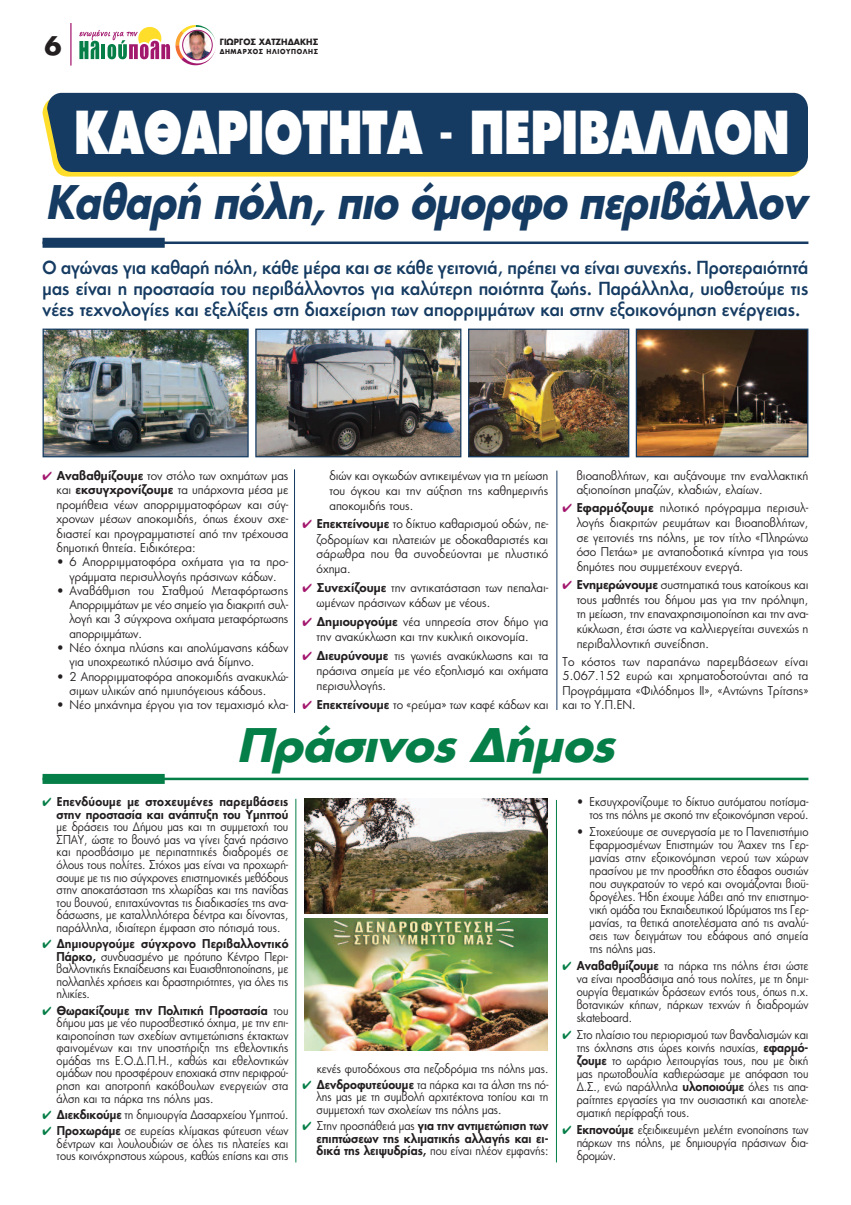
<style>
.page{position:relative;width:851px;height:1205px;background:#fff}
.page>*{position:absolute;margin:0;border:0;box-sizing:border-box;transform-origin:0 0}
.t1{font:57.5px "PF Futura Neu";letter-spacing:-.015em;color:#fff;scale:.75 1}
.t2{font:italic 700 45px "PF Futura Neu";color:#153b62;scale:.85 1}
.t3{font:italic 700 45px "PF Futura Neu";color:#057e47}
.t4{font:700 25px "PF Futura Neu";color:#231f20}
.t5{font:500 17.5px/21px "PF Futura Neu";color:#153b62;text-align:justify;scale:.92 1}
.t6{font:11.88px/13.1px "PF Futura Neu";color:#231f20;text-align:justify;scale:.9 1}
.t7{font:11.88px/14.5px "PF Futura Neu";color:#231f20;text-align:justify;scale:.95 1}
.t8{font:600 11.88px/12.5px "PF Futura Neu";color:#231f20;text-align:justify;scale:.9 1}
.t9{font:600 11.88px/12.6px "PF Futura Neu";letter-spacing:.02em;color:#231f20;text-align:right;scale:.9 1}
.t10{font:700 8.38px "PF Futura Neu";color:#231f20;scale:.95 1}
.t11{font:700 6.62px "PF Futura Neu";letter-spacing:.1em;color:#231f20;scale:.92 1}
.s1{font-weight:500}
.s2{color:#a3186e}
.s3{font-weight:600}
.s4{color:#057e47}
.s5{font-weight:400}
</style>
<div class="page">
<svg style="left:79px;top:25px;width:137px;height:40px"></svg>
<img style="left:183px;top:30px;width:29px;height:30px;border-radius:50%">
<div style="left:182px;top:30px;width:30px;height:30px;border:1px solid #a2186d;border-radius:50%"></div>
<hr style="left:70px;top:23px;width:1px;height:43px;background:#a3186e">
<img style="left:45px;top:331px;width:202px;height:124px">
<div style="left:43px;top:329px;width:206px;height:128px;border:1px solid #153b62"></div>
<img style="left:257px;top:331px;width:202px;height:124px">
<div style="left:255px;top:329px;width:206px;height:128px;border:1px solid #153b62"></div>
<img style="left:470px;top:331px;width:157px;height:124px">
<div style="left:468px;top:329px;width:161px;height:128px;border:1px solid #153b62"></div>
<img style="left:637px;top:331px;width:169px;height:124px">
<div style="left:635px;top:329px;width:173px;height:128px;border:1px solid #153b62"></div>
<img style="left:304px;top:798px;width:243px;height:115px">
<img style="left:304px;top:918px;width:243px;height:133px">
<svg style="left:43px;top:102px;width:756px;height:75px;fill:#ffde2b"></svg>
<div style="left:47px;top:93px;width:760px;height:79px;background:#153b62"></div>
<hr style="left:43px;top:241px;width:765px;height:3px;background:#153b62">
<div style="left:43px;top:238px;width:122px;height:10px;background:#153b62"></div>
<hr style="left:43px;top:778px;width:765px;height:2px;background:#057e47">
<div style="left:43px;top:774px;width:122px;height:10px;background:#057e47"></div>
<hr style="left:294px;top:469px;width:1px;height:244px;background:#153b62">
<hr style="left:556px;top:471px;width:1px;height:239px;background:#153b62">
<hr style="left:295px;top:799px;width:1px;height:363px;background:#057e47">
<hr style="left:556px;top:800px;width:1px;height:362px;background:#057e47">
<h3 class="t4" style="left:45px;top:29px;width:19px">6</h3>
<p class="t10" style="left:220px;top:36px;width:105px">ΓΙΩΡΓΟΣ ΧΑΤΖΗ∆ΑΚΗΣ</p>
<p class="t11" style="left:220px;top:47px;width:108px">∆ΗΜΑΡΧΟΣ ΗΛΙΟΥΠΟΛΗΣ</p>
<h1 class="t1" style="left:74px;top:97px;width:956px">ΚΑΘΑΡΙΟΤΗΤΑ <span class="s1">-</span> ΠΕΡΙΒΑΛΛΟΝ</h1>
<h2 class="t2" style="left:45px;top:171px;width:908px">καθαρή πόλη, πιο όμορφο περιβάλλον</h2>
<p class="t5" style="left:43px;top:257px;width:833px">Ο αγώνας για καθαρή πόλη, κάθε μέρα και σε κάθε γειτονιά, πρέπει να είναι συνεχής. Προτεραιότητά μας είναι η προστασία του περιβάλλοντος για καλύτερη ποιότητα ζωής. Παράλληλα, υιοθετούμε τις νέες τεχνολογίες και εξελίξεις στη διαχείριση των απορριμμάτων και στην εξοικονόμηση ενέργειας.</p>
<p class="t7" style="left:57px;top:468px;width:245px;text-indent:-14px"><span class="s2">✔</span> <span class="s3">Αναβαθμίζουμε</span> τον στόλο των οχημάτων μας και <span class="s3">εκσυγχρονίζουμε</span> τα υπάρχοντα μέσα με προμήθεια νέων απορριμματοφόρων και σύγ&shy;χρονων μέσων αποκομιδής, όπως έχουν σχε&shy;διαστεί και προγραμματιστεί από την τρέχουσα δημοτική θητεία. Ειδικότερα:</p>
<p class="t7" style="left:57px;top:555px;width:245px;text-align:center">• 6 Απορριμματοφόρα οχήματα για τα προ&shy;γράμματα περισυλλογής πράσινων κάδων.</p>
<p class="t7" style="left:69px;top:583px;width:232px;text-indent:-13px">• Αναβάθμιση του Σταθμού Μεταφόρτωσης Απορριμμάτων με νέο σημείο για διακριτή συλ&shy;λογή και 3 σύγχρονα οχήματα μεταφόρτωσης απορριμμάτων.</p>
<p class="t7" style="left:69px;top:640px;width:232px;text-indent:-13px">• Νέο όχημα πλύσης και απολύμανσης κάδων για υποχρεωτικό πλύσιμο ανά δίμηνο.</p>
<p class="t7" style="left:69px;top:669px;width:232px;text-indent:-13px">• 2 Απορριμματοφόρα αποκομιδής ανακυκλώ&shy;σιμων υλικών από ημιυπόγειους κάδους.</p>
<p class="t7" style="left:57px;top:697px;width:245px">• Νέο μηχάνημα έργου για τον τεμαχισμό κλα-</p>
<p class="t7" style="left:576px;top:468px;width:245px">βιοαποβλήτων, και αυξάνουμε την εναλλακτική αξιοποίηση μπαζών, κλαδιών, ελαίων.</p>
<p class="t7" style="left:576px;top:500px;width:245px;text-indent:-14px"><span class="s2">✔</span> <span class="s3">Εφαρμόζουμε</span> πιλοτικό πρόγραμμα περισυλ&shy;λογής διακριτών ρευμάτων και βιοαποβλήτων, σε γειτονιές της πόλης, με τον τίτλο «Πληρώνω όσο Πετάω» με ανταποδοτικά κίνητρα για τους δημότες που συμμετέχουν ενεργά.</p>
<p class="t7" style="left:576px;top:577px;width:245px;text-indent:-14px"><span class="s2">✔</span> <span class="s3">Ενημερώνουμε</span> συστηματικά τους κατοίκους και τους μαθητές του δήμου μας για την πρόληψη, τη μείωση, την επαναχρησιμοποίηση και την ανα&shy;κύκλωση, έτσι ώστε να καλλιεργείται συνεχώς η περιβαλλοντική συνείδηση.</p>
<p class="t7" style="left:562px;top:654px;width:260px">Tο κόστος των παραπάνω παρεμβάσεων είναι 5.067.152 ευρώ και χρηματοδοτούνται από τα Προγράμματα «Φιλόδημος ΙΙ», «Αντώνης Τρίτσης» και το Υ.Π.ΕΝ.</p>
<h2 class="t3" style="left:236px;top:714px;width:392px">πράσινος δήμος</h2>
<p class="t9" style="left:43px;top:795px;width:275px"><span class="s4">✔</span> Επενδύουμε με στοχευμένες παρεμβάσεις στην προστασία και ανάπτυξη του Υμηττού</p>
<p class="t6" style="left:57px;top:820px;width:259px;line-height:12.6px">με δράσεις του Δήμου μας και τη συμμετοχή του ΣΠΑΥ, ώστε το βουνό μας να γίνει ξανά πράσινο και προσβάσιμο με περιπατητικές διαδρομές σε όλους τους πολίτες. Στόχος μας είναι να προχωρή&shy;σουμε με τις πιο σύγχρονες επιστημονικές μεθόδους στην αποκατάσταση της χλωρίδας και της πανίδας του βουνού, επιταχύνοντας τις διαδικασίες της ανα&shy;δάσωσης, με καταλληλότερα δέντρα και δίνοντας, παράλληλα, ιδιαίτερη έμφαση στο πότισμά τους.</p>
<p class="t6" style="left:57px;top:937px;width:259px;line-height:12.6px;text-indent:-14px"><span class="s4">✔</span> <span class="s3">Δημιουργούμε σύγχρονο Περιβαλλοντικό Πάρκο,</span> συνδυασμένο με πρότυπο Κέντρο Περι&shy;βαλλοντικής Εκπαίδευσης και Ευαισθητοποίησης, με πολλαπλές χρήσεις και δραστηριότητες, για όλες τις ηλικίες.</p>
<p class="t6" style="left:57px;top:1004px;width:259px;line-height:12.6px;text-indent:-14px"><span class="s4">✔</span> <span class="s3">Θωρακίζουμε την Πολιτική Προστασία</span> του δήμου μας με νέο πυροσβεστικό όχημα, με την επι&shy;καιροποίηση των σχεδίων αντιμετώπισης έκτακτων φαινομένων και την υποστήριξη της εθελοντικής ομάδας της Ε.Ο.Δ.Π.Η., καθώς και εθελοντικών ομάδων που προσφέρουν εποχιακά στην περιφρού&shy;ρηση και αποτροπή κακόβουλων ενεργειών στα άλση και τα πάρκα της πόλης μας.</p>
<p class="t6" style="left:43px;top:1108px;width:275px"><span class="s4">✔</span> <span class="s3">Διεκδικούμε</span> τη δημιουργία Δασαρχείου Υμηττού.</p>
<p class="t6" style="left:57px;top:1124px;width:259px;line-height:12.6px;text-indent:-14px"><span class="s4">✔</span> <span class="s3">Προχωράμε</span> σε ευρείας κλίμακας φύτευση νέων δέντρων και λουλουδιών σε όλες τις πλατείες και τους κοινόχρηστους χώρους, καθώς επίσης και στις</p>
<p class="t7" style="left:329px;top:468px;width:232px;line-height:15px">διών και ογκωδών αντικειμένων για τη μείωση του όγκου και την αύξηση της καθημερινής αποκομιδής τους.</p>
<p class="t7" style="left:316px;top:516px;width:245px;line-height:15.1px;text-indent:-14px"><span class="s2">✔</span> <span class="s3">Επεκτείνουμε</span> το δίκτυο καθαρισμού οδών, πε&shy;ζοδρομίων και πλατειών με οδοκαθαριστές και σάρωθρα που θα συνοδεύονται με πλυστικό όχημα.</p>
<p class="t7" style="left:316px;top:580px;width:245px;line-height:15.4px;text-indent:-14px"><span class="s2">✔</span> <span class="s3">Συνεχίζουμε</span> την αντικατάσταση των πεπαλαι&shy;ωμένων πράσινων κάδων με νέους.</p>
<p class="t7" style="left:302px;top:614px;width:260px;line-height:15.4px;text-align:center"><span class="s2">✔</span> <span class="s3">Δημιουργούμε</span> νέα υπηρεσία στον δήμο για την ανακύκλωση και την κυκλική οικονομία.</p>
<p class="t7" style="left:316px;top:648px;width:245px;line-height:15.2px;text-indent:-14px"><span class="s2">✔</span> <span class="s3">Διευρύνουμε</span> τις γωνιές ανακύκλωσης και τα πράσινα σημεία με νέο εξοπλισμό και οχήματα περισυλλογής.</p>
<p class="t7" style="left:302px;top:697px;width:260px"><span class="s2">✔</span> <span class="s3">Επεκτείνουμε</span> το «ρεύμα» των καφέ κάδων και</p>
<p class="t6" style="left:576px;top:795px;width:259px;text-align:right">• Εκσυγχρονίζουμε το δίκτυο αυτόματου ποτίσμα&shy;τος της πόλης με σκοπό την εξοικονόμηση νερού.</p>
<p class="t6" style="left:589px;top:824px;width:245px;text-indent:-13px">• Στοχεύουμε σε συνεργασία με το Πανεπιστήμιο Εφαρμοσμένων Επιστημών του Άαχεν της Γερ&shy;μανίας στην εξοικονόμηση νερού των χώρων πρασίνου με την προσθήκη στο έδαφος ουσιών που συγκρατούν το νερό και ονομάζονται βιοϋ&shy;δρογέλες. Ήδη έχουμε λάβει από την επιστημο&shy;νική ομάδα του Εκπαιδευτικού Ιδρύματος της Γερ&shy;μανίας, τα θετικά αποτελέσματα από τις αναλύ&shy;σεις των δειγμάτων του εδάφους από σημεία της πόλης μας.</p>
<p class="t6" style="left:576px;top:959px;width:259px;text-indent:-14px"><span class="s4">✔</span> <span class="s3">Αναβαθμίζουμε</span> τα πάρκα της πόλης έτσι ώστε να είναι προσβάσιμα από τους πολίτες, με τη δημι&shy;ουργία θεματικών δράσεων εντός τους, όπως π.χ. βοτανικών κήπων, πάρκων τεχνών ή διαδρομών skateboard.</p>
<p class="t6" style="left:576px;top:1028px;width:259px;text-indent:-14px"><span class="s4">✔</span> Στο πλαίσιο του περιορισμού των βανδαλισμών και της όχλησης στις ώρες κοινής ησυχίας, <span class="s3">εφαρμό&shy;ζουμε</span> το ωράριο λειτουργίας τους, που με δική μας πρωτοβουλία καθιερώσαμε με απόφαση του Δ.Σ., ενώ παράλληλα <span class="s3">υλοποιούμε</span> όλες τις απα&shy;ραίτητες εργασίες για την ουσιαστική και αποτελε&shy;σματική περίφραξή τους.</p>
<p class="t6" style="left:576px;top:1123px;width:259px;text-indent:-14px"><span class="s4">✔</span> <span class="s3">Εκπονούμε</span> εξειδικευμένη μελέτη ενοποίησης των πάρκων της πόλης, με δημιουργία πράσινων δια&shy;δρομών.</p>
<p class="t6" style="left:316px;top:1062px;width:259px">κενές φυτοδόχους στα πεζοδρόμια της πόλης μας.</p>
<p class="t6" style="left:316px;top:1078px;width:259px;line-height:12.5px;text-indent:-14px"><span class="s4">✔</span> <span class="s3">Δενδροφυτεύουμε</span> τα πάρκα και τα άλση της πό&shy;λης μας με τη συμβολή αρχιτέκτονα τοπίου και τη συμμετοχή των σχολείων της πόλης μας.</p>
<p class="t8" style="left:316px;top:1119px;width:259px;text-indent:-14px"><span class="s4">✔</span> <span class="s5">Στην προσπάθειά μας</span> για την αντιμετώπιση των επιπτώσεων της κλιματικής αλλαγής και ει&shy;δικά της λειψυδρίας, <span class="s5">που είναι πλέον εμφανής:</span></p>
</div>
